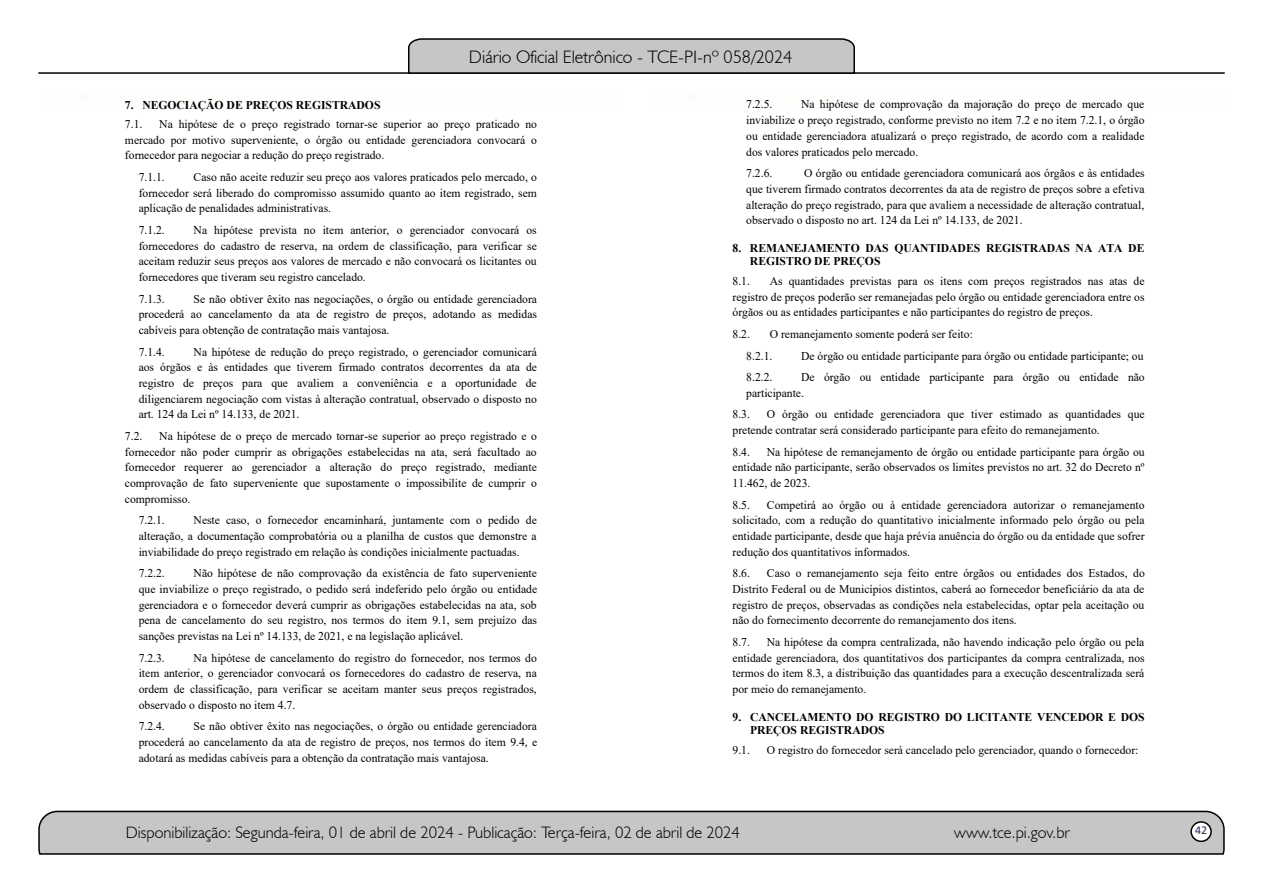
<style>
.page{position:relative;width:1263px;height:893px;background:#fff}
.page>*{position:absolute;margin:0;border:0;box-sizing:border-box;transform-origin:0 0}
.t1{font:300 18px "Humanist 521 BT";color:#000}
.t2{font:300 16.5px "Humanist 521 BT";color:#000}
.t3{font:12px "Calibri";color:#212d4c}
.t4{font:11.85px/15.8px "Times New Roman";color:#000;text-align:justify}
.t5{font:700 11.85px/13.6px "Times New Roman";color:#000}
</style>
<div class="page">
<svg style="left:38px;top:810px;width:1187px;height:45px;background:#b9b9b9"></svg>
<div style="left:1191px;top:822px;width:20px;height:19px;background:#fff;border-radius:50%"></div>
<div style="left:1190px;top:821px;width:22px;height:21px;border:2px solid #000;border-radius:50%"></div>
<hr style="left:38px;top:72px;width:1187px;height:2px;background:#000">
<svg style="left:407px;top:38px;width:449px;height:36px;background:#b4b4b4"></svg>
<h1 class="t1" style="left:469px;top:46px;width:325px">Diário Oficial Eletrônico - TCE-PI-nº 058/2024</h1>
<p class="t5" style="left:125px;top:97px;width:257px">7. NEGOCIAÇÃO DE PREÇOS REGISTRADOS</p>
<p class="t4" style="left:125px;top:116px;width:19px">7.1.</p>
<p class="t4" style="left:125px;top:116px;width:414px;text-indent:34px">Na hipótese de o preço registrado tornar-se superior ao preço praticado no mercado por motivo superveniente, o órgão ou entidade gerenciadora convocará o fornecedor para negociar a redução do preço registrado.</p>
<p class="t4" style="left:139px;top:169px;width:28px">7.1.1.</p>
<p class="t4" style="left:139px;top:169px;width:400px;text-indent:55px">Caso não aceite reduzir seu preço aos valores praticados pelo mercado, o fornecedor será liberado do compromisso assumido quanto ao item registrado, sem aplicação de penalidades administrativas.</p>
<p class="t4" style="left:139px;top:222px;width:28px">7.1.2.</p>
<p class="t4" style="left:139px;top:222px;width:400px;text-indent:55px">Na hipótese prevista no item anterior, o gerenciador convocará os fornecedores do cadastro de reserva, na ordem de classificação, para verificar se aceitam reduzir seus preços aos valores de mercado e não convocará os licitantes ou fornecedores que tiveram seu registro cancelado.</p>
<p class="t4" style="left:139px;top:290px;width:28px">7.1.3.</p>
<p class="t4" style="left:139px;top:291px;width:400px;text-indent:55px">Se não obtiver êxito nas negociações, o órgão ou entidade gerenciadora procederá ao cancelamento da ata de registro de preços, adotando as medidas cabíveis para obtenção de contratação mais vantajosa.</p>
<p class="t4" style="left:139px;top:343px;width:28px">7.1.4.</p>
<p class="t4" style="left:139px;top:344px;width:400px;text-indent:55px">Na hipótese de redução do preço registrado, o gerenciador comunicará aos órgãos e às entidades que tiverem firmado contratos decorrentes da ata de registro de preços para que avaliem a conveniência e a oportunidade de diligenciarem negociação com vistas à alteração contratual, observado o disposto no art. 124 da Lei nº 14.133, de 2021.</p>
<p class="t4" style="left:125px;top:428px;width:19px">7.2.</p>
<p class="t4" style="left:125px;top:428px;width:413px;text-indent:34px">Na hipótese de o preço de mercado tornar-se superior ao preço registrado e o fornecedor não poder cumprir as obrigações estabelecidas na ata, será facultado ao fornecedor requerer ao gerenciador a alteração do preço registrado, mediante comprovação de fato superveniente que supostamente o impossibilite de cumprir o compromisso.</p>
<p class="t4" style="left:139px;top:512px;width:28px">7.2.1.</p>
<p class="t4" style="left:139px;top:512px;width:400px;text-indent:55px">Neste caso, o fornecedor encaminhará, juntamente com o pedido de alteração, a documentação comprobatória ou a planilha de custos que demonstre a inviabilidade do preço registrado em relação às condições inicialmente pactuadas.</p>
<p class="t4" style="left:139px;top:565px;width:28px">7.2.2.</p>
<p class="t4" style="left:139px;top:565px;width:400px;text-indent:55px">Não hipótese de não comprovação da existência de fato superveniente que inviabilize o preço registrado, o pedido será indeferido pelo órgão ou entidade gerenciadora e o fornecedor deverá cumprir as obrigações estabelecidas na ata, sob pena de cancelamento do seu registro, nos termos do item 9.1, sem prejuízo das sanções previstas na Lei nº 14.133, de 2021, e na legislação aplicável.</p>
<p class="t4" style="left:139px;top:649px;width:28px">7.2.3.</p>
<p class="t4" style="left:139px;top:649px;width:400px;text-indent:55px">Na hipótese de cancelamento do registro do fornecedor, nos termos do item anterior, o gerenciador convocará os fornecedores do cadastro de reserva, na ordem de classificação, para verificar se aceitam manter seus preços registrados, observado o disposto no item 4.7.</p>
<p class="t4" style="left:139px;top:718px;width:28px">7.2.4.</p>
<p class="t4" style="left:139px;top:718px;width:400px;text-indent:55px">Se não obtiver êxito nas negociações, o órgão ou entidade gerenciadora procederá ao cancelamento da ata de registro de preços, nos termos do item 9.4, e adotará as medidas cabíveis para a obtenção da contratação mais vantajosa.</p>
<p class="t4" style="left:746px;top:96px;width:400px;text-indent:55px">Na hipótese de comprovação da majoração do preço de mercado que inviabilize o preço registrado, conforme previsto no item 7.2 e no item 7.2.1, o órgão ou entidade gerenciadora atualizará o preço registrado, de acordo com a realidade dos valores praticados pelo mercado.</p>
<p class="t4" style="left:746px;top:165px;width:28px">7.2.6.</p>
<p class="t4" style="left:746px;top:96px;width:28px">7.2.5.</p>
<p class="t4" style="left:746px;top:165px;width:400px;text-indent:58px">O órgão ou entidade gerenciadora comunicará aos órgãos e às entidades que tiverem firmado contratos decorrentes da ata de registro de preços sobre a efetiva alteração do preço registrado, para que avaliem a necessidade de alteração contratual, observado o disposto no art. 124 da Lei nº 14.133, de 2021.</p>
<p class="t5" style="left:750px;top:241px;width:396px;text-indent:-17px">8. REMANEJAMENTO DAS QUANTIDADES REGISTRADAS NA ATA DE<br>REGISTRO DE PREÇOS</p>
<p class="t4" style="left:732px;top:273px;width:19px">8.1.</p>
<p class="t4" style="left:732px;top:273px;width:414px;text-indent:37px">As quantidades previstas para os itens com preços registrados nas atas de registro de preços poderão ser remanejadas pelo órgão ou entidade gerenciadora entre os órgãos ou as entidades participantes e não participantes do registro de preços.</p>
<p class="t4" style="left:732px;top:326px;width:19px">8.2.</p>
<p class="t4" style="left:746px;top:323px;width:228px;line-height:21.6px;text-indent:23px">O remanejamento somente poderá ser feito:<br>8.2.1.</p>
<p class="t4" style="left:801px;top:347px;width:344px">De órgão ou entidade participante para órgão ou entidade participante; ou</p>
<p class="t4" style="left:746px;top:369px;width:400px;text-indent:55px">De órgão ou entidade participante para órgão ou entidade não participante.</p>
<p class="t4" style="left:733px;top:406px;width:19px">8.3.</p>
<p class="t4" style="left:746px;top:369px;width:28px">8.2.2.</p>
<p class="t4" style="left:733px;top:406px;width:414px;text-indent:34px">O órgão ou entidade gerenciadora que tiver estimado as quantidades que pretende contratar será considerado participante para efeito do remanejamento.</p>
<p class="t4" style="left:733px;top:443px;width:19px">8.4.</p>
<p class="t4" style="left:733px;top:443px;width:414px;text-indent:34px">Na hipótese de remanejamento de órgão ou entidade participante para órgão ou entidade não participante, serão observados os limites previstos no art. 32 do Decreto nº 11.462, de 2023.</p>
<p class="t4" style="left:733px;top:496px;width:19px">8.5.</p>
<p class="t4" style="left:733px;top:496px;width:413px;text-indent:34px">Competirá ao órgão ou à entidade gerenciadora autorizar o remanejamento solicitado, com a redução do quantitativo inicialmente informado pelo órgão ou pela entidade participante, desde que haja prévia anuência do órgão ou da entidade que sofrer redução dos quantitativos informados.</p>
<p class="t4" style="left:733px;top:565px;width:19px">8.6.</p>
<p class="t4" style="left:733px;top:565px;width:414px;text-indent:34px">Caso o remanejamento seja feito entre órgãos ou entidades dos Estados, do Distrito Federal ou de Municípios distintos, caberá ao fornecedor beneficiário da ata de registro de preços, observadas as condições nela estabelecidas, optar pela aceitação ou não do fornecimento decorrente do remanejamento dos itens.</p>
<p class="t4" style="left:733px;top:634px;width:19px">8.7.</p>
<p class="t4" style="left:733px;top:634px;width:414px;text-indent:34px">Na hipótese da compra centralizada, não havendo indicação pelo órgão ou pela entidade gerenciadora, dos quantitativos dos participantes da compra centralizada, nos termos do item 8.3, a distribuição das quantidades para a execução descentralizada será por meio do remanejamento.</p>
<p class="t5" style="left:750px;top:710px;width:396px;text-indent:-17px">9. CANCELAMENTO DO REGISTRO DO LICITANTE VENCEDOR E DOS<br>PREÇOS REGISTRADOS</p>
<p class="t4" style="left:733px;top:742px;width:19px">9.1.</p>
<p class="t4" style="left:767px;top:742px;width:373px">O registro do fornecedor será cancelado pelo gerenciador, quando o fornecedor:</p>
<h2 class="t2" style="left:126px;top:822px;width:616px">Disponibilização: Segunda-feira, 01 de abril de 2024 - Publicação: Terça-feira, 02 de abril de 2024</h2>
<h2 class="t2" style="left:954px;top:822px;width:117px">www.tce.pi.gov.br</h2>
<p class="t3" style="left:1195px;top:821px;width:14px">42</p>
</div>
